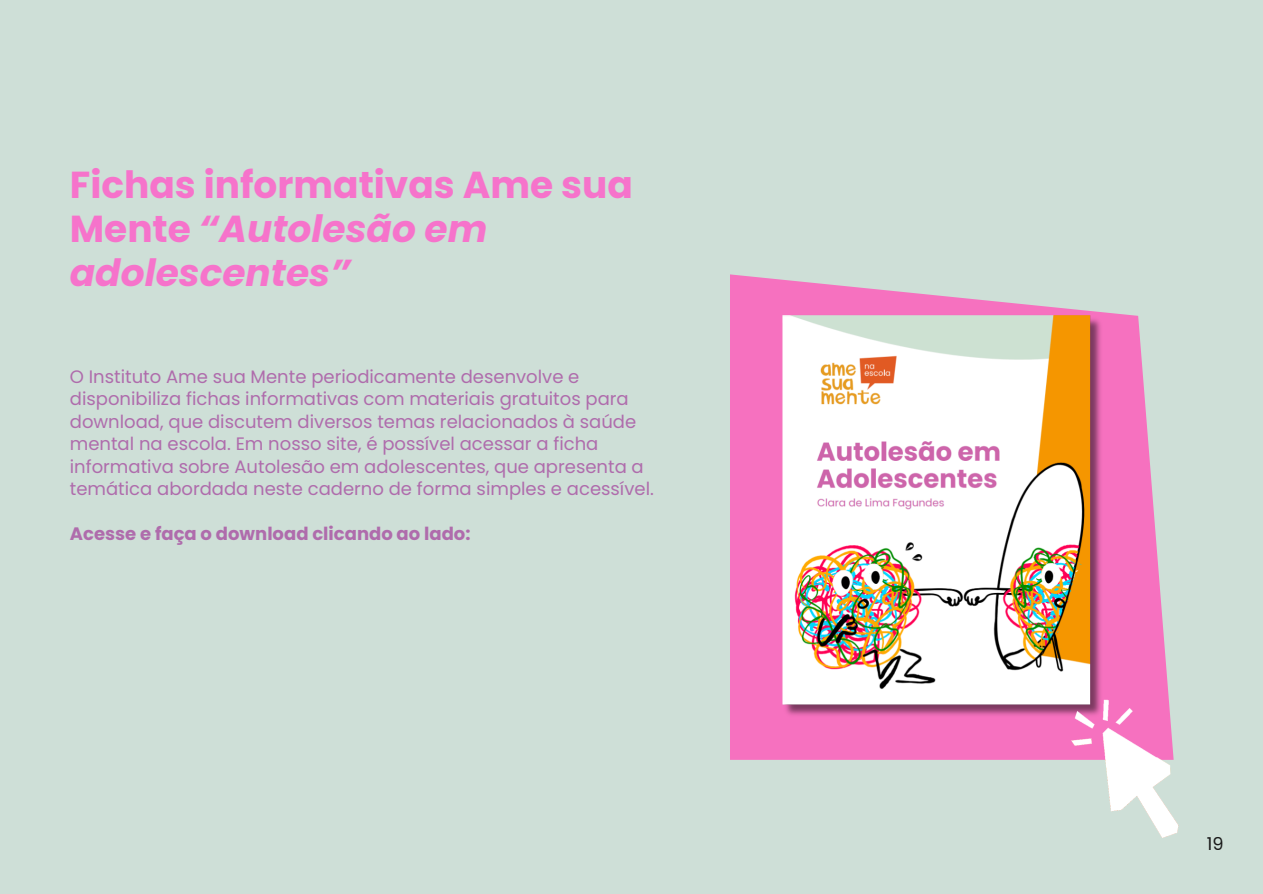
<style>
.page{position:relative;width:1263px;height:894px;background:#fff}
.page>*{position:absolute;margin:0;border:0;box-sizing:border-box;transform-origin:0 0}
.t1{font:700 37.5px/43.8px "Poppins";color:#f673cb}
.t2{font:18px/22.5px "Poppins";color:#af6cac}
.t3{font:700 18px "Poppins";color:#af6cac}
.t4{font:17.7px "Poppins";color:#1a1a1a}
.s1{font-style:italic}
</style>
<div class="page">
<div style="left:0;top:0;width:1263px;height:893px;background:#cedfd7"></div>
<svg style="left:730px;top:274px;width:438px;height:485px;fill:#f671bf"></svg>
<img style="left:782px;top:312px;width:322px;height:409px">
<img style="left:1048px;top:689px;width:131px;height:149px">
<h2 class="t1" style="left:70px;top:163px;width:564px">Fichas informativas Ame sua<br>Mente <span class="s1">“Autolesão em adolescentes”</span></h2>
<h1 class="t2" style="left:70px;top:365px;width:585px">O Instituto Ame sua Mente periodicamente desenvolve e disponibiliza fichas informativas com materiais gratuitos para download, que discutem diversos temas relacionados à saúde mental na escola. Em nosso site, é possível acessar a ficha informativa sobre Autolesão em adolescentes, que apresenta a temática abordada neste caderno de forma simples e acessível.</h1>
<p class="t3" style="left:70px;top:521px;width:402px">Acesse e faça o download clicando ao lado:</p>
<p class="t4" style="left:1207px;top:830px;width:18px">19</p>
</div>
